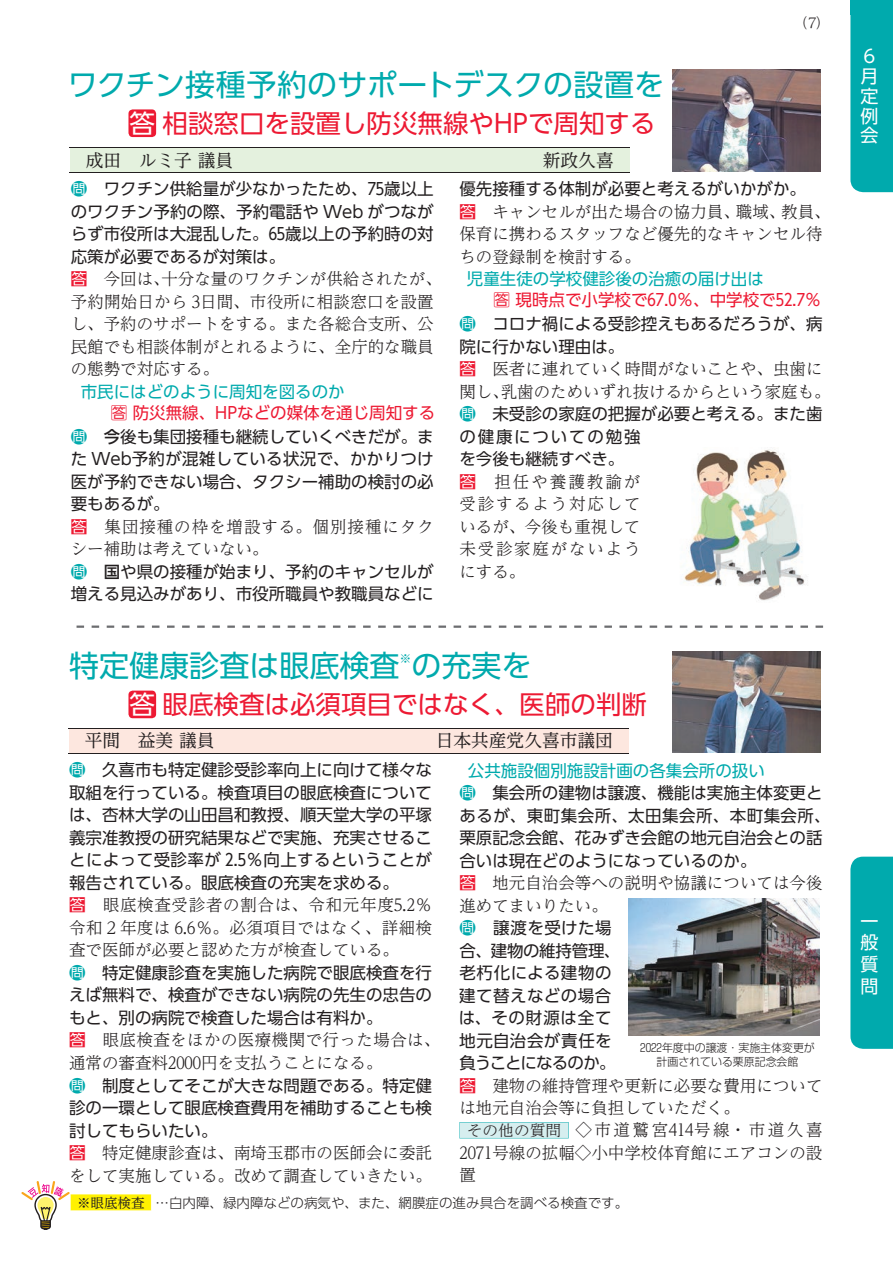
<style>
.page{position:relative;width:893px;height:1263px;background:#fff}
.page>*{position:absolute;margin:0;border:0;box-sizing:border-box;transform-origin:0 0}
.t1{font:30px "UD Shin Go Pro";color:#00aaad}
.t2{font:25.5px "UD Shin Go Pro";color:#ed1a33}
.t3{font:18px/19.8px "UD Shin Go Pro";color:#fff}
.t4{font:17.7px "UD Reimin Pro";color:#231f20}
.t5{font:16.5px/22.5px "UD Shin Go Pro";color:#231f20;text-align:justify}
.t6{font:300 16.5px/22.5px "UD Reimin Pro";color:#231f20}
.t7{font:16.5px/22.5px "UD Shin Go Pro";letter-spacing:.025em;color:#231f20}
.t8{font:16.5px "UD Shin Go Pro";color:#00aaad}
.t9{font:16.5px "UD Shin Go Pro";color:#ed1a33}
.t10{font:300 16.5px/22.5px "UD Reimin Pro";letter-spacing:.025em;color:#231f20}
.t11{font:300 16.5px/22.5px "UD Reimin Pro";letter-spacing:.055em;color:#231f20}
.t12{font:300 16.5px "UD Reimin Pro";letter-spacing:.155em;color:#231f20}
.t13{font:300 13.8px "UD Reimin Pro";color:#231f20}
.t14{font:300 13.5px "UD Shin Go Pro";color:#231f20}
.t15{font:12px "UD Shin Go Pro";color:#00aaad}
.t16{font:300 11.25px/14.2px "Shin Go Pro";color:#231f20;text-align:center}
.s1{color:#fff}
.s2{color:#00aaad}
.s3{font-family:"UD Shin Go Pro";font-weight:400;color:#ed1a33}
.s4{font-weight:500}
.s5{font-size:15px}
.s6{font-family:"UD Reimin Pro";font-weight:400}
</style>
<div class="page">
<svg style="left:77px;top:625px;width:7px;height:3px"></svg>
<svg style="left:92px;top:625px;width:7px;height:3px"></svg>
<svg style="left:107px;top:625px;width:7px;height:3px"></svg>
<svg style="left:122px;top:625px;width:7px;height:3px"></svg>
<svg style="left:137px;top:625px;width:7px;height:3px"></svg>
<svg style="left:152px;top:625px;width:7px;height:3px"></svg>
<svg style="left:167px;top:625px;width:8px;height:3px"></svg>
<svg style="left:182px;top:625px;width:8px;height:3px"></svg>
<svg style="left:197px;top:625px;width:8px;height:3px"></svg>
<svg style="left:212px;top:625px;width:8px;height:3px"></svg>
<svg style="left:227px;top:625px;width:8px;height:3px"></svg>
<svg style="left:242px;top:625px;width:8px;height:3px"></svg>
<svg style="left:258px;top:625px;width:7px;height:3px"></svg>
<svg style="left:273px;top:625px;width:7px;height:3px"></svg>
<svg style="left:288px;top:625px;width:7px;height:3px"></svg>
<svg style="left:303px;top:625px;width:7px;height:3px"></svg>
<svg style="left:318px;top:625px;width:7px;height:3px"></svg>
<svg style="left:333px;top:625px;width:7px;height:3px"></svg>
<svg style="left:348px;top:625px;width:8px;height:3px"></svg>
<svg style="left:363px;top:625px;width:8px;height:3px"></svg>
<svg style="left:378px;top:625px;width:8px;height:3px"></svg>
<svg style="left:393px;top:625px;width:8px;height:3px"></svg>
<svg style="left:408px;top:625px;width:8px;height:3px"></svg>
<svg style="left:423px;top:625px;width:8px;height:3px"></svg>
<svg style="left:438px;top:625px;width:8px;height:3px"></svg>
<svg style="left:454px;top:625px;width:7px;height:3px"></svg>
<svg style="left:469px;top:625px;width:7px;height:3px"></svg>
<svg style="left:484px;top:625px;width:7px;height:3px"></svg>
<svg style="left:499px;top:625px;width:7px;height:3px"></svg>
<svg style="left:514px;top:625px;width:7px;height:3px"></svg>
<svg style="left:529px;top:625px;width:7px;height:3px"></svg>
<svg style="left:544px;top:625px;width:8px;height:3px"></svg>
<svg style="left:559px;top:625px;width:8px;height:3px"></svg>
<svg style="left:574px;top:625px;width:8px;height:3px"></svg>
<svg style="left:589px;top:625px;width:8px;height:3px"></svg>
<svg style="left:604px;top:625px;width:8px;height:3px"></svg>
<svg style="left:619px;top:625px;width:8px;height:3px"></svg>
<svg style="left:635px;top:625px;width:7px;height:3px"></svg>
<svg style="left:650px;top:625px;width:7px;height:3px"></svg>
<svg style="left:665px;top:625px;width:7px;height:3px"></svg>
<svg style="left:680px;top:625px;width:7px;height:3px"></svg>
<svg style="left:695px;top:625px;width:7px;height:3px"></svg>
<svg style="left:710px;top:625px;width:7px;height:3px"></svg>
<svg style="left:725px;top:625px;width:8px;height:3px"></svg>
<svg style="left:740px;top:625px;width:8px;height:3px"></svg>
<svg style="left:755px;top:625px;width:8px;height:3px"></svg>
<svg style="left:770px;top:625px;width:8px;height:3px"></svg>
<svg style="left:785px;top:625px;width:8px;height:3px"></svg>
<svg style="left:800px;top:625px;width:8px;height:3px"></svg>
<svg style="left:815px;top:625px;width:8px;height:3px"></svg>
<img style="left:672px;top:70px;width:149px;height:101px">
<img style="left:672px;top:651px;width:149px;height:102px">
<div style="left:70px;top:147px;width:560px;height:24px;background:#e4f1de"></div>
<hr style="left:70px;top:172px;width:560px;height:1px;background:#231f20">
<hr style="left:70px;top:147px;width:560px;height:1px;background:#231f20">
<div style="left:69px;top:729px;width:560px;height:24px;background:#fde7df"></div>
<hr style="left:69px;top:753px;width:560px;height:1px;background:#231f20">
<hr style="left:69px;top:728px;width:560px;height:1px;background:#231f20">
<img style="left:684px;top:449px;width:124px;height:152px">
<img style="left:628px;top:898px;width:192px;height:137px">
<svg style="left:459px;top:1122px;width:110px;height:16px"></svg>
<div style="left:128px;top:109px;width:28px;height:28px;background:#ed1a33;border-radius:4px"></div>
<div style="left:128px;top:691px;width:28px;height:27px;background:#ed1a33;border-radius:4px"></div>
<svg style="left:21px;top:1181px;width:130px;height:48px"></svg>
<div style="left:850px;top:857px;width:43px;height:192px;background:#00aaad"></div>
<div style="left:850px;top:0;width:43px;height:192px;background:#00aaad"></div>
<h1 class="t1" style="left:68px;top:60px;width:598px">ワクチン接種予約のサポートデスクの設置を</h1>
<h2 class="t2" style="left:130px;top:103px;width:527px"><span class="s1">答</span>相談窓口を設置し防災無線やHPで周知する</h2>
<p class="t4" style="left:86px;top:145px;width:149px">成田　ルミ子 議員</p>
<p class="t4" style="left:543px;top:145px;width:72px">新政久喜</p>
<p class="t13" style="left:794px;top:12px;width:37px">（7）</p>
<p class="t5" style="left:71px;top:177px;width:365px"><span class="s2">問</span>　ワクチン供給量が少なかったため、₇5歳以上のワクチン予約の際、予約電話や Web がつながらず市役所は大混乱した。65歳以上の予約時の対応策が必要であるが対策は。</p>
<p class="t6" style="left:71px;top:267px;width:373px"><span class="s3">答　</span>今回は、十分な量のワクチンが供給されたが、予約開始日から 3日間、市役所に相談窓口を設置し、予約のサポートをする。また各総合支所、公民館でも相談体制がとれるように、全庁的な職員の態勢で対応する。</p>
<p class="t8" style="left:81px;top:379px;width:266px">市民にはどのように周知を図るのか</p>
<p class="t9" style="left:111px;top:400px;width:326px">答 防災無線、HPなどの媒体を通じ周知する</p>
<p class="t5" style="left:71px;top:425px;width:365px"><span class="s2">問</span><span class="s4">　今</span>後も集団接種も継続していくべきだが。また Web予約が混雑している状況で、かかりつけ医が予約できない場合、タクシー補助の検討の必要もあるが。</p>
<p class="t11" style="left:71px;top:515px;width:365px"><span class="s3">答　</span>集団接種の枠を増設する。個別接種にタクシー補助は考えていない。</p>
<p class="t5" style="left:71px;top:560px;width:365px"><span class="s2">問</span><span class="s4">　国</span>や県の接種が始まり、予約のキャンセルが増える見込みがあり、市役所職員や教職員などに</p>
<p class="t5" style="left:459px;top:177px;width:348px">優先接種する体制が必要と考えるがいかがか。</p>
<p class="t6" style="left:459px;top:200px;width:373px"><span class="s3">答　</span>キャンセルが出た場合の協力員、職域、教員、保育に携わるスタッフなど優先的なキャンセル待ちの登録制を検討する。</p>
<p class="t8" style="left:467px;top:266px;width:298px">児童生徒の学校健診後の治癒の届け出は</p>
<p class="t9" style="left:493px;top:287px;width:329px">答 現時点で小学校で6₇.0％、中学校で52.₇％</p>
<p class="t5" style="left:459px;top:312px;width:365px"><span class="s2">問</span> コロナ禍による受診控えもあるだろうが、病院に行かない理由は。</p>
<p class="t6" style="left:459px;top:357px;width:373px"><span class="s3">答　</span>医者に連れていく時間がないことや、虫歯に関し、乳歯のためいずれ抜けるからという家庭も。</p>
<p class="t5" style="left:459px;top:402px;width:365px;text-align:left"><span class="s2">問</span> 未受診の家庭の把握が必要と考える。また歯の健康についての勉強<br>を今後も継続すべき。</p>
<p class="t6" style="left:459px;top:470px;width:183px;text-align:justify"><span class="s3">答　</span>担任や養護教諭が受診するよう対応しているが、今後も重視して未受診家庭がないようにする。</p>
<h1 class="t1" style="left:69px;top:641px;width:463px">特定健康診査は眼底検査の充実を</h1>
<p class="t15" style="left:399px;top:648px;width:13px">※</p>
<h2 class="t2" style="left:130px;top:684px;width:519px"><span class="s1">答</span>眼底検査は必須項目ではなく、医師の判断</h2>
<p class="t4" style="left:85px;top:726px;width:131px">平間　益美 議員</p>
<p class="t4" style="left:436px;top:726px;width:178px">日本共産党久喜市議団</p>
<p class="t5" style="left:69px;top:758px;width:365px"><span class="s2">問</span>　久喜市も特定健診受診率向上に向けて様々な取組を行っている。検査項目の眼底検査については、杏林大学の山田昌和教授、順天堂大学の平塚義宗准教授の研究結果などで実施、充実させることによって受診率が 2.5％向上するということが報告されている。眼底検査の充実を求める。</p>
<p class="t6" style="left:69px;top:893px;width:364px;text-align:justify"><span class="s3">答　</span>眼底検査受診者の割合は、令和元年度5.2％令和２年度は 6.6％。必須項目ではなく、詳細検査で医師が必要と認めた方が検査している。</p>
<p class="t5" style="left:69px;top:961px;width:365px"><span class="s2">問</span> 特定健康診査を実施した病院で眼底検査を行えば無料で、検査ができない病院の先生の忠告のもと、別の病院で検査した場合は有料か。</p>
<p class="t10" style="left:69px;top:1028px;width:373px"><span class="s3">答　</span>眼底検査をほかの医療機関で行った場合は、通常の審査料2000円を支払うことになる。</p>
<p class="t5" style="left:69px;top:1073px;width:365px"><span class="s2">問</span> 制度としてそこが大きな問題である。特定健診の一環として眼底検査費用を補助することも検討してもらいたい。</p>
<p class="t6" style="left:69px;top:1141px;width:365px"><span class="s3">答　</span>特定健康診査は、南埼玉郡市の医師会に委託をして実施している。改めて調査していきたい。</p>
<p class="t8" style="left:468px;top:758px;width:298px">公共施設個別施設計画の各集会所の扱い</p>
<p class="t5" style="left:459px;top:781px;width:373px;text-align:left"><span class="s2">問</span> 集会所の建物は譲渡、機能は実施主体変更とあるが、東町集会所、太田集会所、本町集会所、栗原記念会館、花みずき会館の地元自治会との話合いは現在どのようになっているのか。</p>
<p class="t6" style="left:459px;top:871px;width:365px"><span class="s3">答　</span>地元自治会等への説明や協議については今後進めてまいりたい。</p>
<p class="t7" style="left:459px;top:916px;width:163px"><span class="s2">問</span> 譲渡を受けた場合、建物の維持管理、老朽化による建物の建て替えなどの場合は、その財源は全て地元自治会が責任を負うことになるのか。</p>
<p class="t6" style="left:459px;top:1073px;width:365px"><span class="s3">答　</span>建物の維持管理や更新に必要な費用について</p>
<p class="t6" style="left:459px;top:1096px;width:282px">は地元自治会等に負担していただく。</p>
<p class="t12" style="left:467px;top:1117px;width:357px"><span class="s5">その他の質問</span> ◇市道鷲宮414号線・市道久喜</p>
<p class="t6" style="left:459px;top:1141px;width:364px">2071号線の拡幅◇小中学校体育館にエアコンの設</p>
<p class="t6" style="left:459px;top:1163px;width:18px">置</p>
<p class="t16" style="left:640px;top:1039px;width:176px">2022年度中の譲渡・実施主体変更が計画されている栗原記念会館</p>
<p class="t14" style="left:77px;top:1192px;width:553px"><span class="s6">※眼底検査</span> …白内障、緑内障などの病気や、また、網膜症の進み具合を調べる検査です。</p>
<p class="t3" style="left:860px;top:46px;width:19px">６月定例会</p>
<p class="t3" style="left:860px;top:910px;width:19px;line-height:21.6px;text-align:justify">一般質問</p>
</div>
